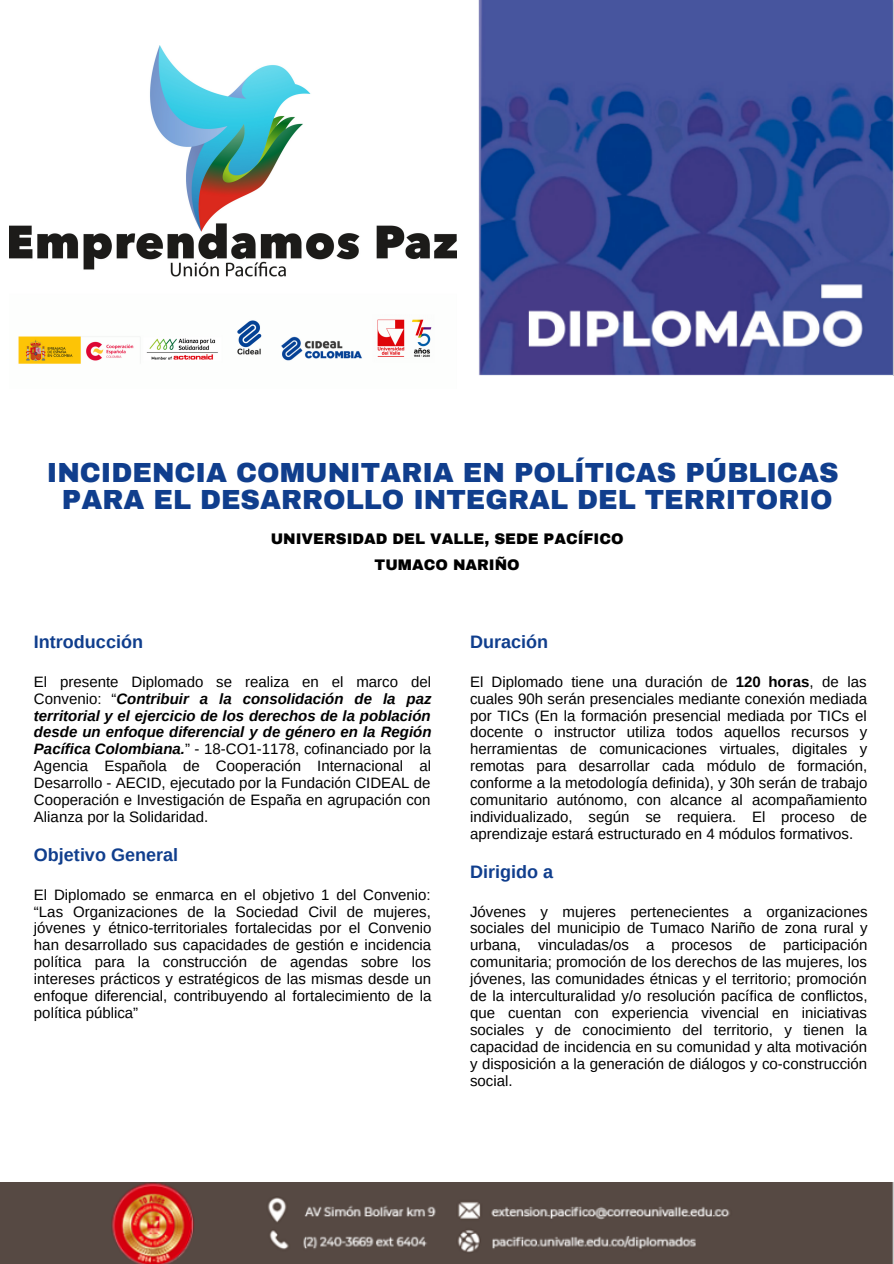
<style>
.page{position:relative;width:894px;height:1264px;background:#fff}
.page>*{position:absolute;margin:0;border:0;box-sizing:border-box;transform-origin:0 0}
.t1{font:900 27px "Archivo";color:#103e8d}
.t2{font:700 18px "Arimo";color:#103e8d}
.t3{font:15px/17px "Arimo";color:#000;text-align:justify}
.t4{font:900 15px "Archivo";color:#000}
.s1{font-weight:700;font-style:italic}
.s2{font-weight:700}
</style>
<div class="page">
<img style="left:10px;top:45px;width:446px;height:319px">
<img style="left:479px;top:0;width:414px;height:375px">
<img style="left:0;top:1182px;width:893px;height:81px">
<p class="t1" style="left:47px;top:458px;width:793px">INCIDENCIA COMUNITARIA EN POLÍTICAS PÚBLICAS</p>
<p class="t1" style="left:62px;top:485px;width:772px">PARA EL DESARROLLO INTEGRAL DEL TERRITORIO</p>
<p class="t4" style="left:271px;top:531px;width:354px">UNIVERSIDAD DEL VALLE, SEDE PACÍFICO</p>
<p class="t4" style="left:374px;top:556px;width:147px">TUMACO NARIÑO</p>
<p class="t2" style="left:34px;top:632px;width:110px">Introducción</p>
<p class="t3" style="left:34px;top:673px;width:399px">El presente Diplomado se realiza en el marco del Convenio: “<span class="s1">Contribuir a la consolidación de la paz territorial y el ejercicio de los derechos de la población desde un enfoque diferencial y de género en la Región Pacífica Colombiana.</span>” - 18-CO1-1178, cofinanciado por la Agencia Española de Cooperación Internacional al Desarrollo - AECID, ejecutado por la Fundación CIDEAL de Cooperación e Investigación de España en agrupación con Alianza por la Solidaridad.</p>
<p class="t2" style="left:34px;top:845px;width:146px">Objetivo General</p>
<p class="t3" style="left:34px;top:886px;width:399px">El Diplomado se enmarca en el objetivo 1 del Convenio: “Las Organizaciones de la Sociedad Civil de mujeres, jóvenes y étnico-territoriales fortalecidas por el Convenio han desarrollado sus capacidades de gestión e incidencia política para la construcción de agendas sobre los intereses prácticos y estratégicos de las mismas desde un enfoque diferencial, contribuyendo al fortalecimiento de la política pública”</p>
<p class="t2" style="left:470px;top:632px;width:80px">Duración</p>
<p class="t3" style="left:470px;top:673px;width:399px">El Diplomado tiene una duración de <span class="s2">120 horas</span>, de las cuales 90h serán presenciales mediante conexión mediada por TICs (En la formación presencial mediada por TICs el docente o instructor utiliza todos aquellos recursos y herramientas de comunicaciones virtuales, digitales y remotas para desarrollar cada módulo de formación, conforme a la metodología definida), y 30h serán de trabajo comunitario autónomo, con alcance al acompañamiento individualizado, según se requiera. El proceso de aprendizaje estará estructurado en 4 módulos formativos.</p>
<p class="t2" style="left:470px;top:862px;width:84px">Dirigido a</p>
<p class="t3" style="left:470px;top:902px;width:399px">Jóvenes y mujeres pertenecientes a organizaciones sociales del municipio de Tumaco Nariño de zona rural y urbana, vinculadas/os a procesos de participación comunitaria; promoción de los derechos de las mujeres, los jóvenes, las comunidades étnicas y el territorio; promoción de la interculturalidad y/o resolución pacífica de conflictos, que cuentan con experiencia vivencial en iniciativas sociales y de conocimiento del territorio, y tienen la capacidad de incidencia en su comunidad y alta motivación y disposición a la generación de diálogos y co-construcción social.</p>
</div>
